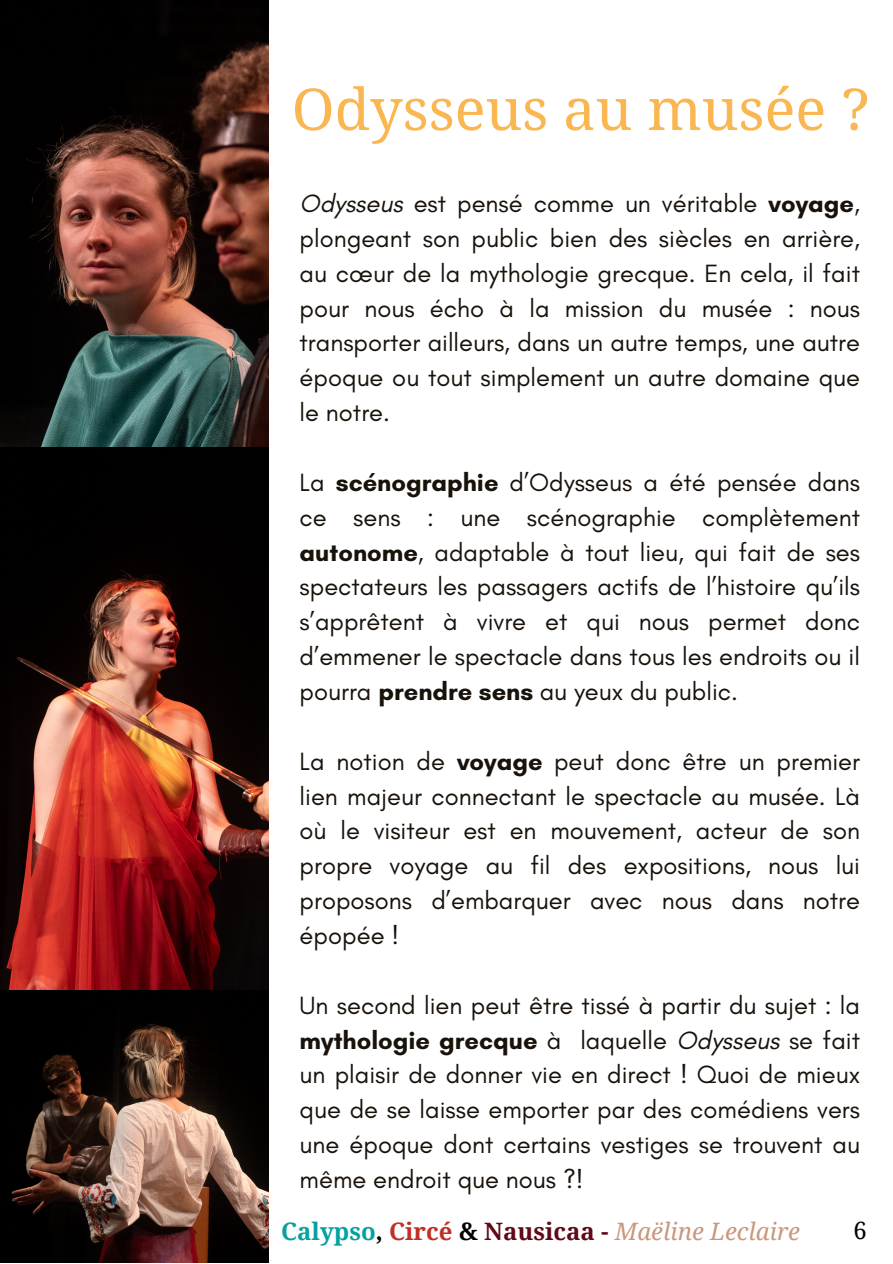
<style>
.page{position:relative;width:893px;height:1264px;background:#fff}
.page>*{position:absolute;margin:0;border:0;box-sizing:border-box;transform-origin:0 0}
.t1{font:57.6px "Noto Serif";color:#fab650}
.t2{font:25.5px/34.8px "Glacial Indifference";color:#19120b;text-align:justify}
.t3{font:italic 24px "Noto Serif";color:#c9977b}
.t4{font:23.7px "Noto Serif";color:#000}
.s1{font-style:italic}
.s2{font-weight:700}
.s3{font-weight:700;font-style:normal;color:#05a1a0}
.s4{font-weight:700;font-style:normal;color:#000}
.s5{font-weight:700;font-style:normal;color:#c12f25}
.s6{font-weight:700;font-style:normal;color:#600917}
</style>
<div class="page">
<img style="left:0;top:0;width:269px;height:1262px">
<p class="t1" style="left:292px;top:68px;width:579px">Odysseus au musée ?</p>
<p class="t2" style="left:299px;top:186px;width:562px"><span class="s1">Odysseus</span> est pensé comme un véritable <span class="s2">voyage</span>, plongeant son public bien des siècles en arrière, au cœur de la mythologie grecque. En cela, il fait pour nous écho à la mission du musée : nous transporter ailleurs, dans un autre temps, une autre époque ou tout simplement un autre domaine que le notre.</p>
<p class="t2" style="left:299px;top:464px;width:562px">La <span class="s2">scénographie</span> d’Odysseus a été pensée dans ce sens : une scénographie complètement <span class="s2">autonome</span>, adaptable à tout lieu, qui fait de ses spectateurs les passagers actifs de l’histoire qu’ils s’apprêtent à vivre et qui nous permet donc d’emmener le spectacle dans tous les endroits ou il pourra <span class="s2">prendre sens</span> au yeux du public.</p>
<p class="t2" style="left:299px;top:743px;width:562px">La notion de <span class="s2">voyage</span> peut donc être un premier lien majeur connectant le spectacle au musée. Là où le visiteur est en mouvement, acteur de son propre voyage au fil des expositions, nous lui proposons d’embarquer avec nous dans notre épopée !</p>
<p class="t2" style="left:299px;top:987px;width:562px">Un second lien peut être tissé à partir du sujet : la <span class="s2">mythologie grecque</span> à laquelle <span class="s1">Odysseus</span> se fait un plaisir de donner vie en direct ! Quoi de mieux que de se laisse emporter par des comédiens vers une époque dont certains vestiges se trouvent au même endroit que nous ?!</p>
<p class="t3" style="left:281px;top:1213px;width:520px"><span class="s3">Calypso</span><span class="s4">,</span> <span class="s5">Circé</span> <span class="s4">&amp;</span> <span class="s6">Nausicaa -</span> Maëline Leclaire</p>
<p class="t4" style="left:853px;top:1213px;width:15px">6</p>
</div>
